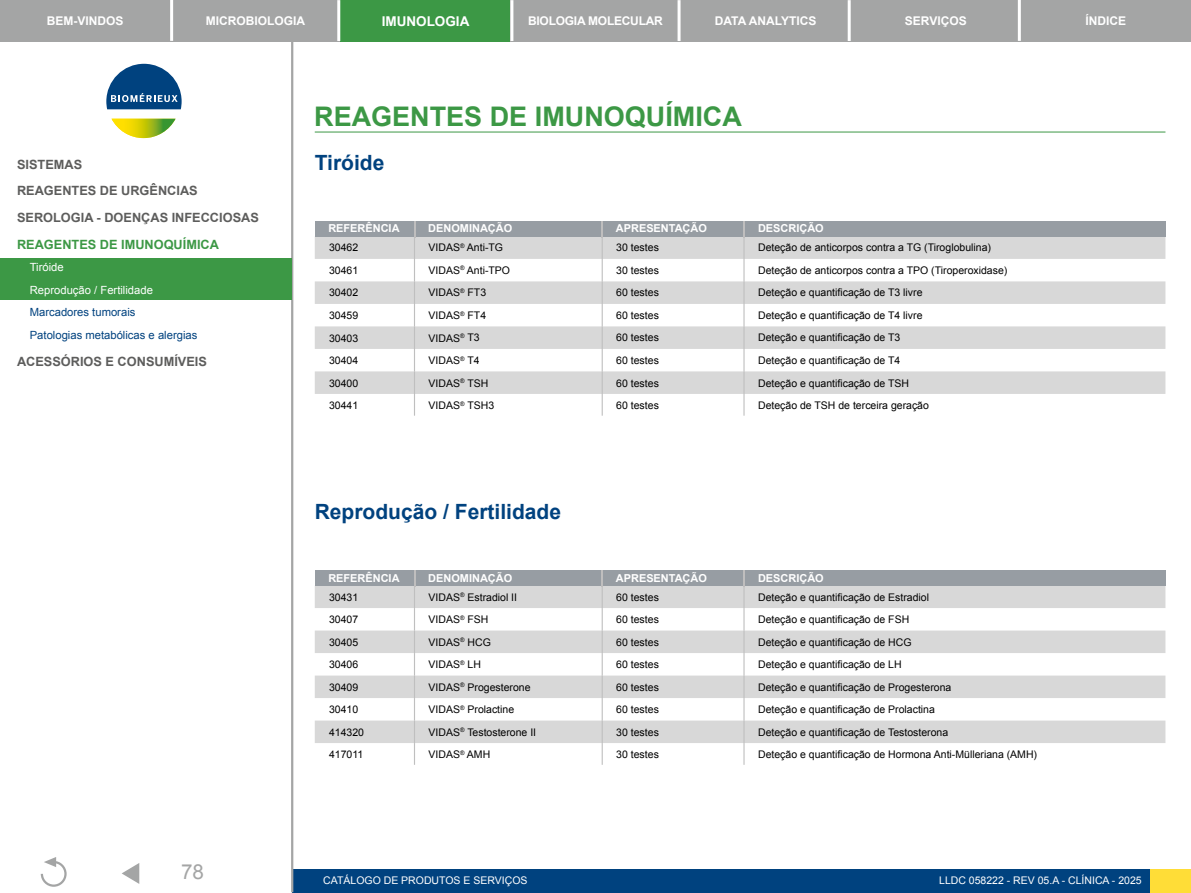
<style>
.page{position:relative;width:1191px;height:893px;background:#fff}
.page>*{position:absolute;margin:0;border:0;box-sizing:border-box;transform-origin:0 0}
.t1{font:700 27px "Arial";color:#3c9845}
.t2{font:700 21px "Arial";color:#00427f}
.t3{font:20.7px "Arial";color:#a4a5a5}
.t4{font:700 13.5px "Arial";color:#fff}
.t5{font:700 12.75px/26.7px "Arial";color:#5d5d5c}
.t6{font:700 12.75px "Arial";color:#3c9845}
.t7{font:700 12px "Arial";color:#fff}
.t8{font:700 12px "Arial";letter-spacing:-.02em;color:#fff}
.t9{font:11.25px/22.5px "Arial";color:#00427f}
.t10{font:11.25px/22.5px "Arial";color:#fff}
.t11{font:700 10.95px "Arial";color:#fff}
.t12{font:10.5px "Arial";color:#000}
.t13{font:10.5px "Arial";color:#fff}
</style>
<div class="page">
<div style="left:0;top:0;width:170px;height:41px;background:#a4a5a5"></div>
<div style="left:292px;top:869px;width:858px;height:23px;background:#00427f"></div>
<div style="left:1150px;top:869px;width:41px;height:23px;background:#ffdd37"></div>
<div style="left:170px;top:0;width:170px;height:41px;background:#a4a5a5"></div>
<div style="left:340px;top:0;width:170px;height:41px;background:#3c9845"></div>
<div style="left:510px;top:0;width:170px;height:41px;background:#a4a5a5"></div>
<div style="left:680px;top:0;width:170px;height:41px;background:#a4a5a5"></div>
<div style="left:850px;top:0;width:170px;height:41px;background:#a4a5a5"></div>
<div style="left:1020px;top:0;width:171px;height:41px;background:#a4a5a5"></div>
<svg style="left:122px;top:863px;width:17px;height:21px"></svg>
<svg style="left:40px;top:857px;width:27px;height:30px"></svg>
<hr style="left:291px;top:41px;width:2px;height:851px;background:#a4a5a5">
<hr style="left:170px;top:0;width:3px;height:41px;background:#fff">
<hr style="left:337px;top:0;width:3px;height:41px;background:#fff">
<hr style="left:677px;top:0;width:3px;height:41px;background:#fff">
<hr style="left:510px;top:0;width:3px;height:41px;background:#fff">
<hr style="left:847px;top:0;width:3px;height:41px;background:#fff">
<hr style="left:1017px;top:0;width:3px;height:41px;background:#fff">
<svg style="left:106px;top:64px;width:76px;height:45px"></svg>
<svg style="left:111px;top:119px;width:65px;height:19px"></svg>
<svg style="left:315px;top:236px;width:850px;height:158px;fill:#d8d8d8"></svg>
<hr style="left:601px;top:237px;width:2px;height:22px;background:#bfbfbf">
<hr style="left:601px;top:259px;width:2px;height:22px;background:#bfbfbf">
<hr style="left:601px;top:281px;width:2px;height:23px;background:#bfbfbf">
<hr style="left:601px;top:304px;width:2px;height:22px;background:#bfbfbf">
<hr style="left:601px;top:326px;width:2px;height:23px;background:#bfbfbf">
<hr style="left:601px;top:349px;width:2px;height:22px;background:#bfbfbf">
<hr style="left:601px;top:371px;width:2px;height:23px;background:#bfbfbf">
<hr style="left:601px;top:394px;width:2px;height:22px;background:#bfbfbf">
<div style="left:0;top:258px;width:291px;height:41px;background:#3c9845"></div>
<hr style="left:315px;top:132px;width:850px;height:1px;background:#3c9845">
<div style="left:315px;top:221px;width:850px;height:15px;background:#979da3"></div>
<svg style="left:414px;top:221px;width:1px;height:195px"></svg>
<svg style="left:601px;top:221px;width:2px;height:16px"></svg>
<svg style="left:743px;top:221px;width:1px;height:195px"></svg>
<svg style="left:315px;top:586px;width:850px;height:157px;fill:#d8d8d8"></svg>
<hr style="left:601px;top:586px;width:2px;height:22px;background:#bfbfbf">
<hr style="left:601px;top:608px;width:2px;height:23px;background:#bfbfbf">
<hr style="left:601px;top:631px;width:2px;height:22px;background:#bfbfbf">
<hr style="left:601px;top:653px;width:2px;height:23px;background:#bfbfbf">
<hr style="left:601px;top:676px;width:2px;height:22px;background:#bfbfbf">
<hr style="left:601px;top:698px;width:2px;height:23px;background:#bfbfbf">
<hr style="left:601px;top:721px;width:2px;height:22px;background:#bfbfbf">
<hr style="left:601px;top:743px;width:2px;height:22px;background:#bfbfbf">
<div style="left:315px;top:570px;width:850px;height:16px;background:#979da3"></div>
<svg style="left:414px;top:570px;width:1px;height:195px"></svg>
<svg style="left:601px;top:570px;width:2px;height:16px"></svg>
<svg style="left:743px;top:570px;width:1px;height:195px"></svg>
<p class="t7" style="left:47px;top:13px;width:78px">BEM-VINDOS</p>
<p class="t7" style="left:206px;top:13px;width:101px">MICROBIOLOGIA</p>
<p class="t4" style="left:382px;top:12px;width:89px">IMUNOLOGIA</p>
<p class="t8" style="left:528px;top:13px;width:136px">BIOLOGIA MOLECULAR</p>
<p class="t7" style="left:715px;top:13px;width:103px">DATA ANALYTICS</p>
<p class="t7" style="left:905px;top:13px;width:63px">SERVIÇOS</p>
<p class="t7" style="left:1085px;top:13px;width:42px">ÍNDICE</p>
<p class="t5" style="left:17px;top:151px;width:243px">SISTEMAS<br>REAGENTES DE URGÊNCIAS<br>SEROLOGIA - DOENÇAS INFECCIOSAS</p>
<p class="t6" style="left:17px;top:236px;width:203px">REAGENTES DE IMUNOQUÍMICA</p>
<p class="t10" style="left:30px;top:256px;width:125px">Tiróide<br>Reprodução / Fertilidade</p>
<p class="t9" style="left:30px;top:301px;width:169px">Marcadores tumorais<br>Patologias metabólicas e alergias</p>
<p class="t5" style="left:17px;top:348px;width:191px">ACESSÓRIOS E CONSUMÍVEIS</p>
<h3 class="t3" style="left:181px;top:858px;width:24px">78</h3>
<h1 class="t1" style="left:314px;top:98px;width:429px">REAGENTES DE IMUNOQUÍMICA</h1>
<h2 class="t2" style="left:315px;top:149px;width:71px">Tiróide</h2>
<p class="t11" style="left:328px;top:221px;width:73px">REFERÊNCIA</p>
<p class="t11" style="left:428px;top:221px;width:85px">DENOMINAÇÃO</p>
<p class="t11" style="left:616px;top:221px;width:93px">APRESENTAÇÃO</p>
<p class="t11" style="left:758px;top:221px;width:67px">DESCRIÇÃO</p>
<p class="t12" style="left:329px;top:241px;width:31px">30462</p>
<p class="t12" style="left:428px;top:241px;width:76px">VIDAS<sup>®</sup> Anti-TG</p>
<p class="t12" style="left:616px;top:241px;width:44px">30 testes</p>
<p class="t12" style="left:758px;top:241px;width:234px">Deteção de anticorpos contra a TG (Tiroglobulina)</p>
<p class="t12" style="left:329px;top:263px;width:31px">30461</p>
<p class="t12" style="left:428px;top:263px;width:83px">VIDAS<sup>®</sup> Anti-TPO</p>
<p class="t12" style="left:616px;top:263px;width:44px">30 testes</p>
<p class="t12" style="left:758px;top:263px;width:251px">Deteção de anticorpos contra a TPO (Tiroperoxidase)</p>
<p class="t12" style="left:329px;top:286px;width:31px">30402</p>
<p class="t12" style="left:428px;top:286px;width:59px">VIDAS<sup>®</sup> FT3</p>
<p class="t12" style="left:616px;top:286px;width:44px">60 testes</p>
<p class="t12" style="left:758px;top:286px;width:166px">Deteção e quantificação de T3 livre</p>
<p class="t12" style="left:329px;top:308px;width:31px">30459</p>
<p class="t12" style="left:428px;top:308px;width:59px">VIDAS<sup>®</sup> FT4</p>
<p class="t12" style="left:616px;top:308px;width:44px">60 testes</p>
<p class="t12" style="left:758px;top:308px;width:166px">Deteção e quantificação de T4 livre</p>
<p class="t12" style="left:329px;top:331px;width:31px">30403</p>
<p class="t12" style="left:428px;top:331px;width:52px">VIDAS<sup>®</sup> T3</p>
<p class="t12" style="left:616px;top:331px;width:44px">60 testes</p>
<p class="t12" style="left:758px;top:331px;width:144px">Deteção e quantificação de T3</p>
<p class="t12" style="left:329px;top:353px;width:31px">30404</p>
<p class="t12" style="left:428px;top:353px;width:52px">VIDAS<sup>®</sup> T4</p>
<p class="t12" style="left:616px;top:353px;width:44px">60 testes</p>
<p class="t12" style="left:758px;top:353px;width:144px">Deteção e quantificação de T4</p>
<p class="t12" style="left:329px;top:376px;width:31px">30400</p>
<p class="t12" style="left:428px;top:376px;width:61px">VIDAS<sup>®</sup> TSH</p>
<p class="t12" style="left:616px;top:376px;width:44px">60 testes</p>
<p class="t12" style="left:758px;top:376px;width:152px">Deteção e quantificação de TSH</p>
<p class="t12" style="left:329px;top:398px;width:31px">30441</p>
<p class="t12" style="left:428px;top:398px;width:67px">VIDAS<sup>®</sup> TSH3</p>
<p class="t12" style="left:616px;top:398px;width:44px">60 testes</p>
<p class="t12" style="left:758px;top:398px;width:172px">Deteção de TSH de terceira geração</p>
<h2 class="t2" style="left:315px;top:498px;width:248px">Reprodução / Fertilidade</h2>
<p class="t11" style="left:328px;top:571px;width:73px">REFERÊNCIA</p>
<p class="t11" style="left:428px;top:571px;width:85px">DENOMINAÇÃO</p>
<p class="t11" style="left:616px;top:571px;width:93px">APRESENTAÇÃO</p>
<p class="t11" style="left:758px;top:571px;width:67px">DESCRIÇÃO</p>
<p class="t12" style="left:329px;top:590px;width:31px">30431</p>
<p class="t12" style="left:428px;top:590px;width:90px">VIDAS<sup>®</sup> Estradiol II</p>
<p class="t12" style="left:616px;top:590px;width:44px">60 testes</p>
<p class="t12" style="left:758px;top:590px;width:173px">Deteção e quantificação de Estradiol</p>
<p class="t12" style="left:329px;top:613px;width:31px">30407</p>
<p class="t12" style="left:428px;top:613px;width:61px">VIDAS<sup>®</sup> FSH</p>
<p class="t12" style="left:616px;top:613px;width:44px">60 testes</p>
<p class="t12" style="left:758px;top:613px;width:153px">Deteção e quantificação de FSH</p>
<p class="t12" style="left:329px;top:635px;width:31px">30405</p>
<p class="t12" style="left:428px;top:635px;width:64px">VIDAS<sup>®</sup> HCG</p>
<p class="t12" style="left:616px;top:635px;width:44px">60 testes</p>
<p class="t12" style="left:758px;top:635px;width:155px">Deteção e quantificação de HCG</p>
<p class="t12" style="left:329px;top:658px;width:31px">30406</p>
<p class="t12" style="left:428px;top:658px;width:54px">VIDAS<sup>®</sup> LH</p>
<p class="t12" style="left:616px;top:658px;width:44px">60 testes</p>
<p class="t12" style="left:758px;top:658px;width:145px">Deteção e quantificação de LH</p>
<p class="t12" style="left:329px;top:680px;width:31px">30409</p>
<p class="t12" style="left:428px;top:680px;width:103px">VIDAS<sup>®</sup> Progesterone</p>
<p class="t12" style="left:616px;top:680px;width:44px">60 testes</p>
<p class="t12" style="left:758px;top:680px;width:195px">Deteção e quantificação de Progesterona</p>
<p class="t12" style="left:329px;top:703px;width:31px">30410</p>
<p class="t12" style="left:428px;top:703px;width:87px">VIDAS<sup>®</sup> Prolactine</p>
<p class="t12" style="left:616px;top:703px;width:44px">60 testes</p>
<p class="t12" style="left:758px;top:703px;width:178px">Deteção e quantificação de Prolactina</p>
<p class="t12" style="left:329px;top:725px;width:37px">414320</p>
<p class="t12" style="left:428px;top:725px;width:109px">VIDAS<sup>®</sup> Testosterone II</p>
<p class="t12" style="left:616px;top:725px;width:44px">30 testes</p>
<p class="t12" style="left:758px;top:725px;width:192px">Deteção e quantificação de Testosterona</p>
<p class="t12" style="left:329px;top:748px;width:36px">417011</p>
<p class="t12" style="left:428px;top:748px;width:63px">VIDAS<sup>®</sup> AMH</p>
<p class="t12" style="left:616px;top:748px;width:44px">30 testes</p>
<p class="t12" style="left:758px;top:748px;width:280px">Deteção e quantificação de Hormona Anti-Mülleriana (AMH)</p>
<p class="t13" style="left:323px;top:873px;width:206px">CATÁLOGO DE PRODUTOS E SERVIÇOS</p>
<p class="t13" style="left:939px;top:873px;width:204px">LLDC 058222 - REV 05.A - CLÍNICA - 2025</p>
</div>
